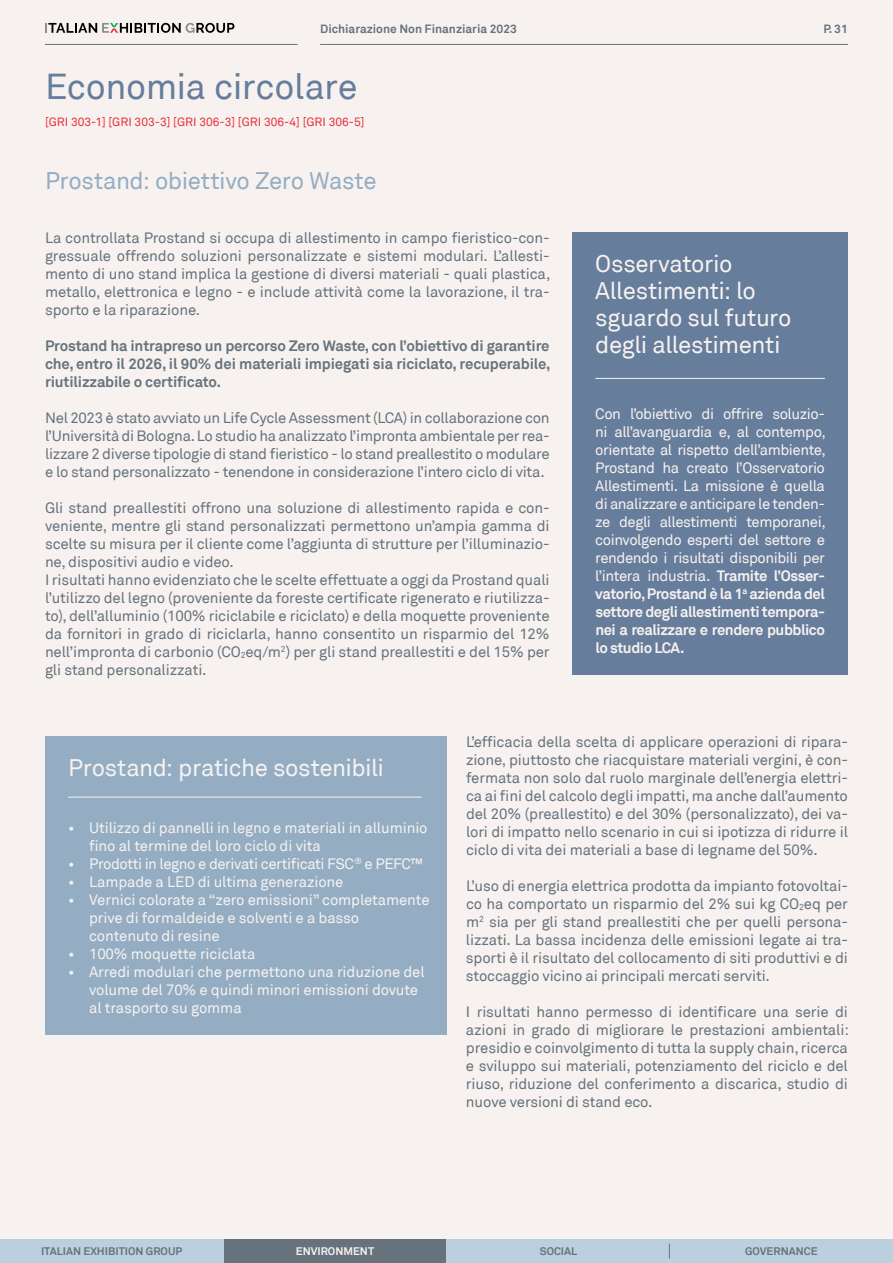
<style>
.page{position:relative;width:893px;height:1263px;background:#f7f2f0}
.page>*{position:absolute;margin:0;border:0;box-sizing:border-box;transform-origin:0 0}
.t1{font:36px "Akkurat";letter-spacing:-.015em;color:#667d9b}
.t2{font:24px/27px "Akkurat";letter-spacing:-.02em;color:#f7f2f0}
.t3{font:24px "Akkurat";letter-spacing:-.02em;color:#94adc2}
.t4{font:15px/18px "Akkurat";letter-spacing:-.01em;color:#66737d;text-align:justify}
.t5{font:15px/18px "Akkurat";letter-spacing:-.01em;color:#f7f2f0}
.t6{font:700 15px/18px "Akkurat";letter-spacing:-.01em;color:#66737d;text-align:justify}
.t7{font:15px "Akkurat";letter-spacing:-.03em;color:#f7f2f0}
.t8{font:12px "Akkurat";color:#e7303b}
.t9{font:700 12px "Akkurat";color:#66737d}
.t10{font:700 10.95px "Akkurat";color:#66737d}
.t11{font:700 10.95px "Akkurat";color:#f7f2f0}
.s1{font-size:8.7px}
.s2{font-weight:700}
</style>
<div class="page">
<div style="left:45px;top:737px;width:401px;height:298px;background:#94adc2"></div>
<hr style="left:68px;top:797px;width:354px;height:1px;background:#f7f2f0">
<div style="left:573px;top:233px;width:275px;height:442px;background:#667d9b"></div>
<hr style="left:595px;top:378px;width:230px;height:1px;background:#f7f2f0">
<hr style="left:45px;top:44px;width:253px;height:1px;background:#66737d">
<hr style="left:320px;top:44px;width:528px;height:1px;background:#66737d">
<div style="left:223px;top:1239px;width:223px;height:24px;background:#66737d"></div>
<div style="left:0;top:1239px;width:223px;height:24px;background:#bbd0de"></div>
<div style="left:446px;top:1239px;width:224px;height:24px;background:#bbd0de"></div>
<div style="left:670px;top:1239px;width:223px;height:24px;background:#bbd0de"></div>
<svg style="left:669px;top:1243px;width:1px;height:15px"></svg>
<svg style="left:45px;top:23px;width:189px;height:10px"></svg>
<p class="t9" style="left:320px;top:21px;width:198px">Dichiarazione Non Finanziaria 2023</p>
<p class="t9" style="left:823px;top:21px;width:26px">P. 31</p>
<h1 class="t1" style="left:45px;top:65px;width:314px">Economia circolare</h1>
<p class="t8" style="left:45px;top:115px;width:321px">[GRI 303-1] [GRI 303-3] [GRI 306-3] [GRI 306-4] [GRI 306-5]</p>
<h2 class="t3" style="left:45px;top:167px;width:333px">Prostand: obiettivo Zero Waste</h2>
<p class="t4" style="left:45px;top:229px;width:507px">La controllata Prostand si occupa di allestimento in campo fieristico-con&shy;gressuale offrendo soluzioni personalizzate e sistemi modulari. L’allesti&shy;mento di uno stand implica la gestione di diversi materiali - quali plastica, metallo, elettronica e legno - e include attività come la lavorazione, il tra&shy;sporto e la riparazione.</p>
<p class="t6" style="left:45px;top:337px;width:507px">Prostand ha intrapreso un percorso Zero Waste, con l’obiettivo di garantire che, entro il 2026, il 90% dei materiali impiegati sia riciclato, recuperabile, riutilizzabile o certificato.</p>
<p class="t4" style="left:45px;top:409px;width:506px">Nel 2023 è stato avviato un Life Cycle Assessment (LCA) in collaborazione con l’Università di Bologna. Lo studio ha analizzato l’impronta ambientale per rea&shy;lizzare 2 diverse tipologie di stand fieristico - lo stand preallestito o modulare e lo stand personalizzato - tenendone in considerazione l’intero ciclo di vita.</p>
<p class="t4" style="left:45px;top:499px;width:506px;text-align:left">Gli stand preallestiti offrono una soluzione di allestimento rapida e con&shy;veniente, mentre gli stand personalizzati permettono un’ampia gamma di scelte su misura per il cliente come l’aggiunta di strutture per l’illuminazio&shy;ne, dispositivi audio e video.<br>I risultati hanno evidenziato che le scelte effettuate a oggi da Prostand quali l’utilizzo del legno (proveniente da foreste certificate rigenerato e riutilizza&shy;to), dell’alluminio (100% riciclabile e riciclato) e della moquette proveniente da fornitori in grado di riciclarla, hanno consentito un risparmio del 12% nell’impronta di carbonio (CO<span class="s1">2</span>eq/m<sup>2</sup>) per gli stand preallestiti e del 15% per gli stand personalizzati.</p>
<h2 class="t2" style="left:595px;top:251px;width:198px">Osservatorio<br>Allestimenti: lo sguardo sul futuro degli allestimenti</h2>
<p class="t5" style="left:595px;top:405px;width:232px;text-align:justify">Con l’obiettivo di offrire soluzio&shy;ni all’avanguardia e, al contempo, orientate al rispetto dell’ambiente, Prostand ha creato l’Osservatorio Allestimenti. La missione è quella di analizzare e anticipare le tenden&shy;ze degli allestimenti temporanei, coinvolgendo esperti del settore e rendendo i risultati disponibili per l’intera industria. <span class="s2">Tramite l’Osser&shy;vatorio, Prostand è la 1</span><sup>a</sup> <span class="s2">azienda del settore degli allestimenti tempora&shy;nei a realizzare e rendere pubblico lo studio LCA.</span></p>
<h2 class="t2" style="left:68px;top:755px;width:317px">Prostand: pratiche sostenibili</h2>
<p class="t5" style="left:89px;top:819px;width:340px;text-indent:-21px">• Utilizzo di pannelli in legno e materiali in alluminio fino al termine del loro ciclo di vita</p>
<p class="t7" style="left:68px;top:854px;width:356px">• Prodotti in legno e derivati certificati FSC<sup>®</sup> e PEFC™</p>
<p class="t5" style="left:68px;top:873px;width:277px">• Lampade a LED di ultima generazione</p>
<p class="t5" style="left:89px;top:891px;width:342px;text-indent:-21px">• Vernici colorate a “zero emissioni” completamente prive di formaldeide e solventi e a basso contenuto di resine</p>
<p class="t5" style="left:68px;top:945px;width:189px">• 100% moquette riciclata</p>
<p class="t5" style="left:89px;top:963px;width:337px;text-indent:-21px">• Arredi modulari che permettono una riduzione del volume del 70% e quindi minori emissioni dovute al trasporto su gomma</p>
<p class="t4" style="left:466px;top:733px;width:384px">L’efficacia della scelta di applicare operazioni di ripara&shy;zione, piuttosto che riacquistare materiali vergini, è con&shy;fermata non solo dal ruolo marginale dell’energia elettri&shy;ca ai fini del calcolo degli impatti, ma anche dall’aumento del 20% (preallestito) e del 30% (personalizzato), dei va&shy;lori di impatto nello scenario in cui si ipotizza di ridurre il ciclo di vita dei materiali a base di legname del 50%.</p>
<p class="t4" style="left:466px;top:877px;width:384px">L’uso di energia elettrica prodotta da impianto fotovoltai&shy;co ha comportato un risparmio del 2% sui kg CO<span class="s1">2</span>eq per m<sup>2</sup> sia per gli stand preallestiti che per quelli persona&shy;lizzati. La bassa incidenza delle emissioni legate ai tra&shy;sporti è il risultato del collocamento di siti produttivi e di stoccaggio vicino ai principali mercati serviti.</p>
<p class="t4" style="left:466px;top:1003px;width:384px">I risultati hanno permesso di identificare una serie di azioni in grado di migliorare le prestazioni ambientali: presidio e coinvolgimento di tutta la supply chain, ricerca e sviluppo sui materiali, potenziamento del riciclo e del riuso, riduzione del conferimento a discarica, studio di nuove versioni di stand eco.</p>
<p class="t10" style="left:41px;top:1244px;width:143px">ITALIAN EXHIBITION GROUP</p>
<p class="t11" style="left:296px;top:1244px;width:80px">ENVIRONMENT</p>
<p class="t10" style="left:540px;top:1244px;width:39px">SOCIAL</p>
<p class="t10" style="left:745px;top:1244px;width:74px">GOVERNANCE</p>
</div>
